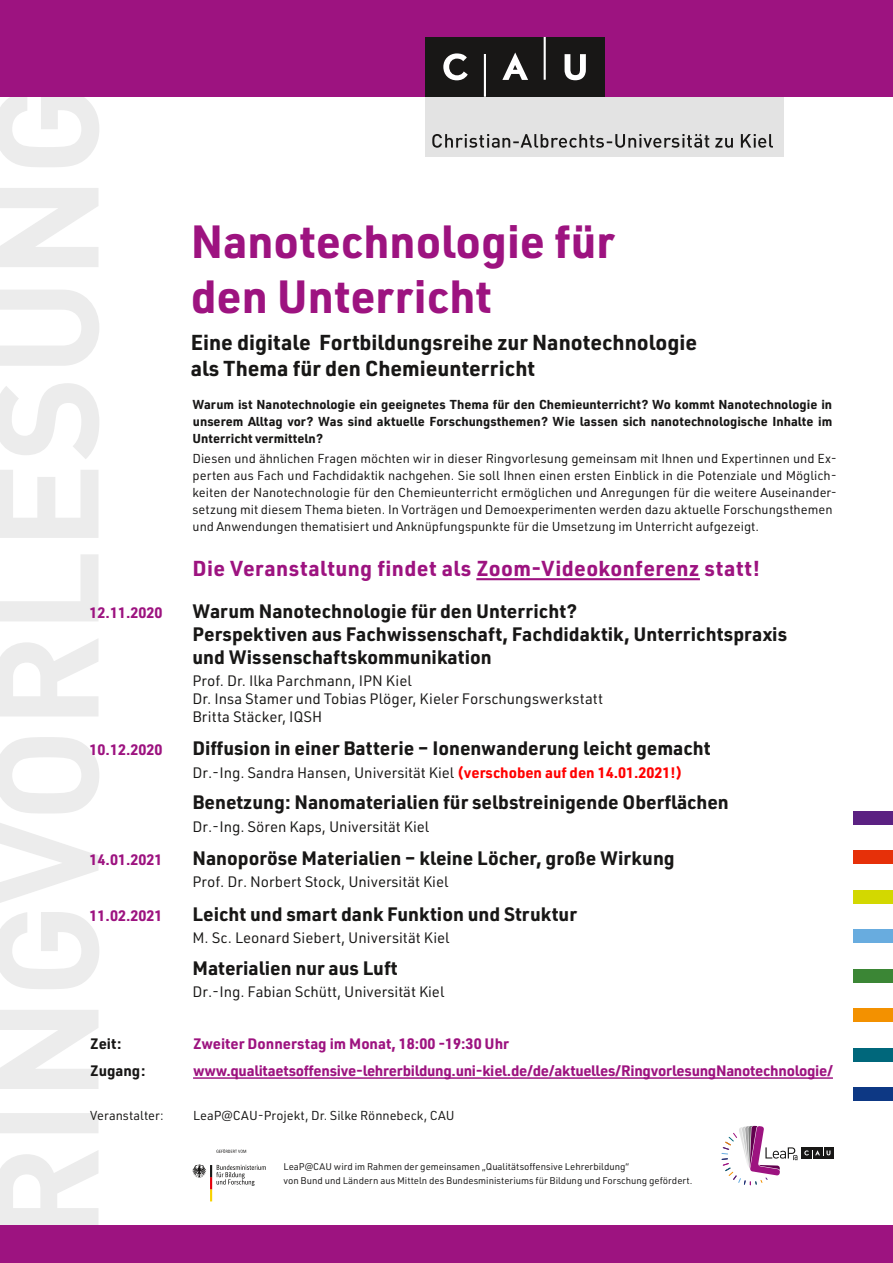
<style>
.page{position:relative;width:893px;height:1263px;background:#fff}
.page>*{position:absolute;margin:0;border:0;box-sizing:border-box;transform-origin:0 0}
.t1{font:700 45.6px/54.8px "URWDIN";color:#9d1380}
.t2{font:700 21.15px/25.5px "URWDIN";color:#181716}
.t3{font:700 21.15px "URWDIN";letter-spacing:.02em;color:#9d1380}
.t4{font:700 19.05px/23px "URWDIN";color:#181716}
.t5{font:14.85px/17.9px "URWDIN";color:#181716}
.t6{font:700 14.85px/26.8px "URWDIN";letter-spacing:-.015em;color:#9d1380}
.t7{font:700 14.85px/26.8px "URWDIN";color:#181716}
.t8{font:12.75px/17px "URWDIN";color:#181716}
.t9{font:700 12.75px/17px "URWDIN";color:#181716;text-align:justify}
.t10{font:9.6px/13.8px "URWDIN";color:#181716}
.s1{font-weight:700;color:#f00}
</style>
<div class="page">
<svg style="left:0;top:97px;width:99px;height:1129px"></svg>
<div style="left:0;top:0;width:893px;height:97px;background:#9d1380"></div>
<div style="left:0;top:1226px;width:893px;height:37px;background:#9d1380"></div>
<div style="left:425px;top:97px;width:359px;height:59px;background:#e3e3e3"></div>
<svg style="left:432px;top:134px;width:341px;height:14px"></svg>
<div style="left:425px;top:37px;width:179px;height:60px;background:#181716"></div>
<svg style="left:443px;top:53px;width:25px;height:27px"></svg>
<svg style="left:502px;top:53px;width:26px;height:27px"></svg>
<svg style="left:565px;top:54px;width:21px;height:26px"></svg>
<hr style="left:484px;top:54px;width:2px;height:43px;background:#fff">
<hr style="left:544px;top:37px;width:2px;height:43px;background:#fff">
<div style="left:854px;top:811px;width:39px;height:13px;background:#5b2182"></div>
<div style="left:854px;top:851px;width:39px;height:13px;background:#e63009"></div>
<div style="left:854px;top:890px;width:39px;height:13px;background:#d3d800"></div>
<div style="left:854px;top:929px;width:39px;height:14px;background:#68acdf"></div>
<div style="left:854px;top:969px;width:39px;height:13px;background:#3b8635"></div>
<div style="left:854px;top:1008px;width:39px;height:13px;background:#f39100"></div>
<div style="left:854px;top:1048px;width:39px;height:13px;background:#00677b"></div>
<div style="left:854px;top:1087px;width:39px;height:13px;background:#0d3884"></div>
<hr style="left:476px;top:578px;width:224px;height:2px;background:#9d1380">
<hr style="left:193px;top:1077px;width:640px;height:2px;background:#9d1380">
<div style="left:801px;top:1147px;width:33px;height:11px;background:#181716"></div>
<svg style="left:804px;top:1147px;width:26px;height:12px"></svg>
<svg style="left:721px;top:1126px;width:76px;height:59px"></svg>
<svg style="left:192px;top:1164px;width:74px;height:37px"></svg>
<svg style="left:217px;top:1149px;width:29px;height:4px"></svg>
<h1 class="t1" style="left:191px;top:212px;width:425px">Nanotechnologie für den Unterricht</h1>
<h2 class="t2" style="left:191px;top:329px;width:508px">Eine digitale Fortbildungsreihe zur Nanotechnologie als Thema für den Chemieunterricht</h2>
<p class="t9" style="left:192px;top:395px;width:641px">Warum ist Nanotechnologie ein geeignetes Thema für den Chemieunterricht? Wo kommt Nanotechnologie in unserem Alltag vor? Was sind aktuelle Forschungsthemen? Wie lassen sich nanotechnologische Inhalte im Unterricht vermitteln?</p>
<p class="t8" style="left:192px;top:449px;width:646px">Diesen und ähnlichen Fragen möchten wir in dieser Ringvorlesung gemeinsam mit Ihnen und Expertinnen und Ex&shy;perten aus Fach und Fachdidaktik nachgehen. Sie soll Ihnen einen ersten Einblick in die Potenziale und Möglich&shy;keiten der Nanotechnologie für den Chemieunterricht ermöglichen und Anregungen für die weitere Auseinander&shy;setzung mit diesem Thema bieten. In Vorträgen und Demoexperimenten werden dazu aktuelle Forschungsthemen und Anwendungen thematisiert und Anknüpfungspunkte für die Umsetzung im Unterricht aufgezeigt.</p>
<h2 class="t3" style="left:192px;top:554px;width:569px">Die Veranstaltung findet als Zoom-Videokonferenz statt!</h2>
<p class="t6" style="left:90px;top:599px;width:74px">12.11.2020</p>
<h3 class="t4" style="left:192px;top:599px;width:596px">Warum Nanotechnologie für den Unterricht?<br>Perspektiven aus Fachwissenschaft, Fachdidaktik, Unterrichtspraxis und Wissenschaftskommunikation</h3>
<p class="t5" style="left:192px;top:671px;width:412px">Prof. Dr. Ilka Parchmann, IPN Kiel<br>Dr. Insa Stamer und Tobias Plöger, Kieler Forschungswerkstatt<br>Britta Stäcker, IQSH</p>
<p class="t6" style="left:90px;top:736px;width:74px">10.12.2020</p>
<h3 class="t4" style="left:192px;top:736px;width:520px">Diffusion in einer Batterie – Ionenwanderung leicht gemacht</h3>
<p class="t5" style="left:192px;top:763px;width:491px">Dr.-Ing. Sandra Hansen, Universität Kiel <span class="s1">(verschoben auf den 14.01.2021!)</span></p>
<h3 class="t4" style="left:192px;top:790px;width:538px">Benetzung: Nanomaterialien für selbstreinigende Oberflächen</h3>
<p class="t5" style="left:192px;top:817px;width:238px">Dr.-Ing. Sören Kaps, Universität Kiel</p>
<p class="t6" style="left:90px;top:846px;width:74px">14.01.2021</p>
<h3 class="t4" style="left:192px;top:846px;width:484px">Nanoporöse Materialien – kleine Löcher, große Wirkung</h3>
<p class="t5" style="left:192px;top:873px;width:257px">Prof. Dr. Norbert Stock, Universität Kiel</p>
<p class="t6" style="left:90px;top:901px;width:74px">11.02.2021</p>
<h3 class="t4" style="left:192px;top:902px;width:386px">Leicht und smart dank Funktion und Struktur</h3>
<p class="t7" style="left:90px;top:1029px;width:57px">Zeit:<br>Zugang:</p>
<p class="t5" style="left:192px;top:928px;width:259px">M. Sc. Leonard Siebert, Universität Kiel</p>
<h3 class="t4" style="left:192px;top:956px;width:206px">Materialien nur aus Luft</h3>
<p class="t5" style="left:192px;top:982px;width:253px">Dr.-Ing. Fabian Schütt, Universität Kiel</p>
<p class="t6" style="left:193px;top:1029px;width:641px">Zweiter Donnerstag im Monat, 18:00 -19:30 Uhr www.qualitaetsoffensive-lehrerbildung.uni-kiel.de/de/aktuelles/RingvorlesungNanotechnologie/</p>
<p class="t8" style="left:90px;top:1106px;width:75px">Veranstalter:</p>
<p class="t8" style="left:193px;top:1106px;width:263px">LeaP@CAU-Projekt, Dr. Silke Rönnebeck, CAU</p>
<p class="t10" style="left:283px;top:1160px;width:411px">LeaP@CAU wird im Rahmen der gemeinsamen „Qualitätsoffensive Lehrerbildung“<br>von Bund und Ländern aus Mitteln des Bundesministeriums für Bildung und Forschung gefördert.</p>
</div>
